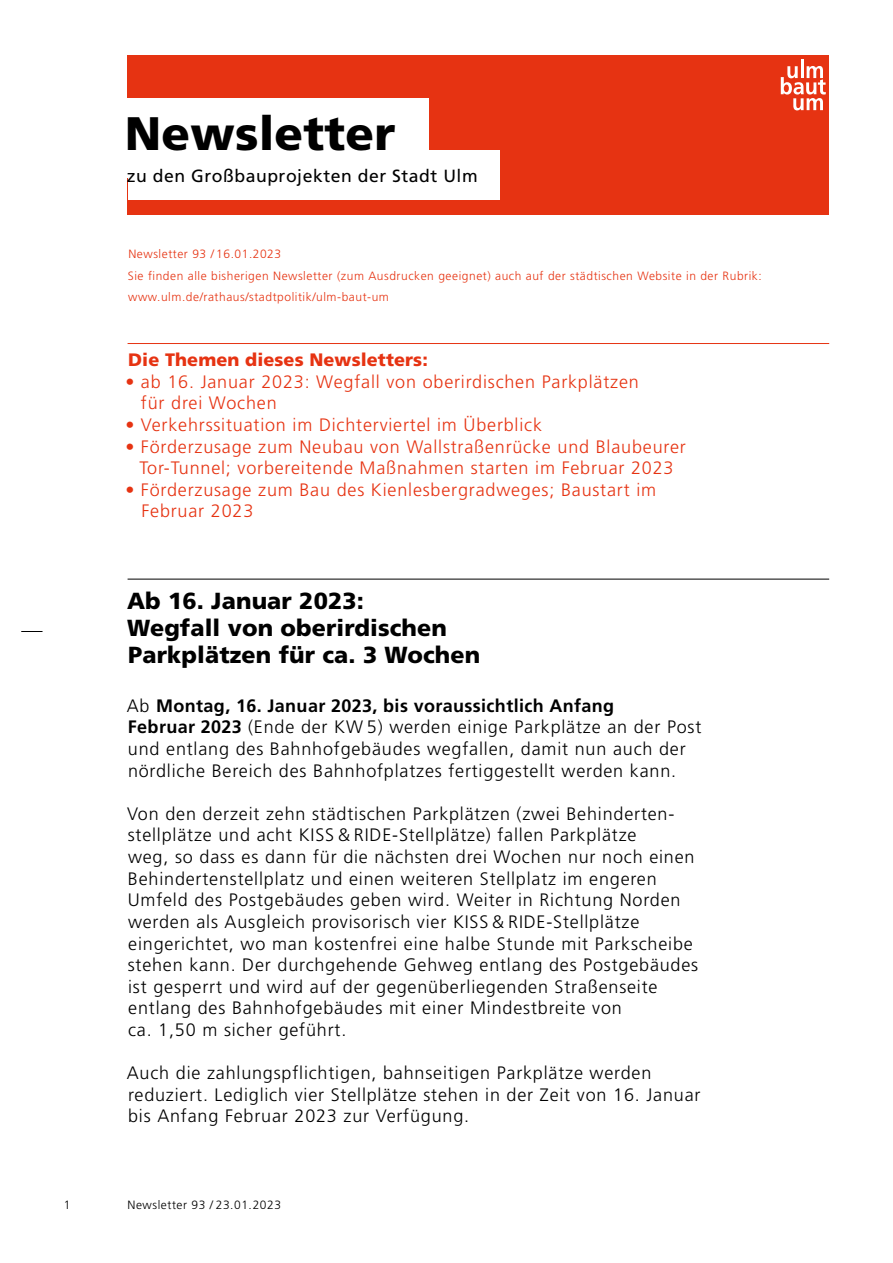
<style>
.page{position:relative;width:893px;height:1263px;background:#fff}
.page>*{position:absolute;margin:0;border:0;box-sizing:border-box;transform-origin:0 0}
.t1{font:900 46.95px "Frutiger";letter-spacing:.005em;color:#000}
.t2{font:900 23.25px/27px "Frutiger";letter-spacing:.005em;color:#000}
.t3{font:300 18px/21.6px "Frutiger";letter-spacing:.045em;color:#000}
.t4{font:300 18px/21.6px "Frutiger";letter-spacing:.045em;color:#e63312}
.t5{font:900 18px "Frutiger";letter-spacing:.005em;color:#e63312}
.t6{font:17.55px "Frutiger";letter-spacing:.03em;color:#000}
.t7{font:300 12px/21.6px "Frutiger";letter-spacing:.045em;color:#e63312}
.t8{font:300 12px "Frutiger";letter-spacing:.045em;color:#000}
.s1{font-weight:700}
</style>
<div class="page">
<svg style="left:21px;top:631px;width:22px;height:1px"></svg>
<hr style="left:128px;top:343px;width:701px;height:1px;background:#e63312">
<hr style="left:128px;top:579px;width:701px;height:1px;background:#000">
<div style="left:128px;top:55px;width:701px;height:160px;background:#e63312"></div>
<hr style="left:801px;top:60px;width:3px;height:18px;background:#fff">
<svg style="left:781px;top:66px;width:45px;height:44px"></svg>
<div style="left:128px;top:98px;width:301px;height:80px;background:#fff"></div>
<div style="left:128px;top:151px;width:371px;height:49px;background:#fff"></div>
<h1 class="t1" style="left:125px;top:105px;width:272px">Newsletter</h1>
<p class="t6" style="left:127px;top:165px;width:352px">zu den Großbauprojekten der Stadt Ulm</p>
<p class="t7" style="left:128px;top:243px;width:635px">Newsletter 93 / 16.01.2023<br>Sie finden alle bisherigen Newsletter (zum Ausdrucken geeignet) auch auf der städtischen Website in der Rubrik: www.ulm.de/rathaus/stadtpolitik/ulm-baut-um</p>
<p class="t5" style="left:128px;top:349px;width:301px">Die Themen dieses Newsletters:</p>
<p class="t4" style="left:141px;top:371px;width:499px;text-indent:-16px">• ab 16. Januar 2023: Wegfall von oberirdischen Parkplätzen für drei Wochen</p>
<p class="t4" style="left:125px;top:414px;width:418px">• Verkehrssituation im Dichterviertel im Überblick</p>
<p class="t4" style="left:125px;top:436px;width:562px;text-align:center">• Förderzusage zum Neubau von Wallstraßenrücke und Blaubeurer<br>Tor-Tunnel; vorbereitende Maßnahmen starten im Februar 2023</p>
<p class="t4" style="left:141px;top:479px;width:516px;text-indent:-16px">• Förderzusage zum Bau des Kienlesbergradweges; Baustart im<br>Februar 2023</p>
<p class="t2" style="left:127px;top:587px;width:355px">Ab 16. Januar 2023:<br>Wegfall von oberirdischen<br>Parkplätzen für ca. 3 Wochen</p>
<p class="t3" style="left:127px;top:695px;width:576px">Ab <span class="s1">Montag, 16. Januar 2023, bis voraussichtlich Anfang<br>Februar 2023</span> (Ende der KW 5) werden einige Parkplätze an der Post und entlang des Bahnhofgebäudes wegfallen, damit nun auch der nördliche Bereich des Bahnhofplatzes fertiggestellt werden kann.</p>
<p class="t3" style="left:127px;top:803px;width:573px">Von den derzeit zehn städtischen Parkplätzen (zwei Behinderten&shy;stellplätze und acht KISS &amp; RIDE-Stellplätze) fallen Parkplätze<br>weg, so dass es dann für die nächsten drei Wochen nur noch einen Behindertenstellplatz und einen weiteren Stellplatz im engeren Umfeld des Postgebäudes geben wird. Weiter in Richtung Norden werden als Ausgleich provisorisch vier KISS &amp; RIDE-Stellplätze eingerichtet, wo man kostenfrei eine halbe Stunde mit Parkscheibe stehen kann. Der durchgehende Gehweg entlang des Postgebäudes ist gesperrt und wird auf der gegenüberliegenden Straßenseite entlang des Bahnhofgebäudes mit einer Mindestbreite von<br>ca. 1,50 m sicher geführt.</p>
<p class="t3" style="left:127px;top:1062px;width:575px">Auch die zahlungspflichtigen, bahnseitigen Parkplätze werden reduziert. Lediglich vier Stellplätze stehen in der Zeit von 16. Januar bis Anfang Februar 2023 zur Verfügung.</p>
<p class="t8" style="left:64px;top:1198px;width:8px">1</p>
<p class="t8" style="left:128px;top:1198px;width:155px">Newsletter 93 / 23.01.2023</p>
</div>
